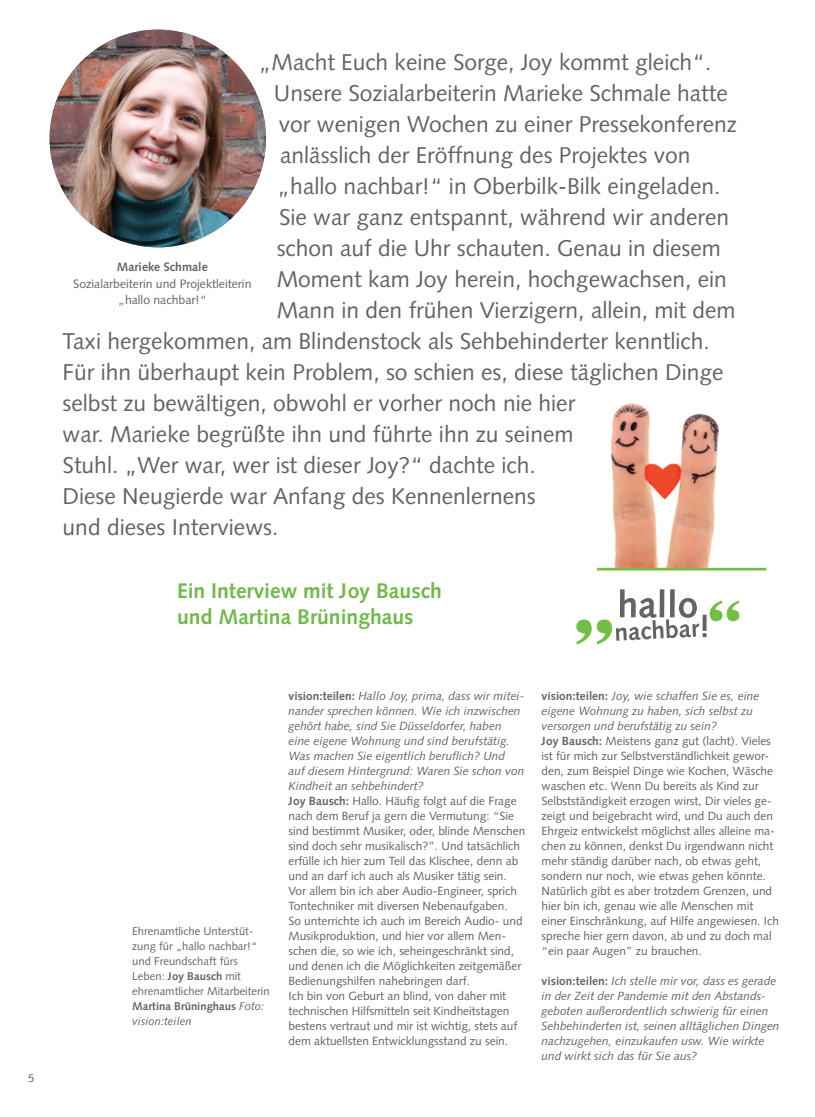
<style>
.page{position:relative;width:815px;height:1117px;background:#fff}
.page>*{position:absolute;margin:0;border:0;box-sizing:border-box;transform-origin:0 0}
.t1{font:22.88px "Syntax";color:#636366}
.t2{font:700 21.12px/26.5px "Syntax";color:#72b84b}
.t3{font:12.25px/16.8px "Syntax";color:#636366;text-align:center}
.t4{font:700 12.25px "Syntax";color:#636366}
.t5{font:11.88px/15px "Syntax";color:#636366}
.t6{font:italic 11.88px/15px "Syntax";color:#636366}
.t7{font:11.25px/15px "Syntax";color:#636366}
.s1{color:#fff}
.s2{font-weight:700}
.s3{font-style:italic}
.s4{font-weight:700;font-style:normal}
</style>
<div class="page">
<img style="left:50px;top:30px;width:216px;height:217px">
<svg style="left:576px;top:589px;width:163px;height:55px"></svg>
<hr style="left:597px;top:567px;width:169px;height:3px;background:#71bf44">
<img style="left:611px;top:403px;width:107px;height:165px">
<p class="t7" style="left:28px;top:1070px;width:8px">5</p>
<h1 class="t1" style="left:259px;top:48px;width:454px">„Macht Euch keine Sorge, Joy kommt gleich“.</h1>
<h1 class="t1" style="left:274px;top:79px;width:455px">Unsere Sozialarbeiterin Marieke Schmale hatte</h1>
<h1 class="t1" style="left:279px;top:110px;width:460px">vor wenigen Wochen zu einer Pressekonferenz</h1>
<h1 class="t1" style="left:280px;top:141px;width:412px">anlässlich der Eröffnung des Projektes von</h1>
<h1 class="t1" style="left:278px;top:172px;width:444px">„hallo nachbar!“ in Oberbilk-Bilk eingeladen.</h1>
<h1 class="t1" style="left:266px;top:203px;width:464px"><span class="s1">o</span>Sie war ganz entspannt, während wir anderen</h1>
<h1 class="t1" style="left:277px;top:234px;width:446px">schon auf die Uhr schauten. Genau in diesem</h1>
<h1 class="t1" style="left:277px;top:265px;width:452px">Moment kam Joy herein, hochgewachsen, ein</h1>
<h1 class="t1" style="left:277px;top:296px;width:460px">Mann in den frühen Vierzigern, allein, mit dem</h1>
<h1 class="t1" style="left:63px;top:327px;width:649px">Taxi hergekommen, am Blindenstock als Sehbehinderter kenntlich.</h1>
<h1 class="t1" style="left:63px;top:358px;width:662px">Für ihn überhaupt kein Problem, so schien es, diese täglichen Dinge</h1>
<h1 class="t1" style="left:63px;top:389px;width:514px">selbst zu bewältigen, obwohl er vorher noch nie hier</h1>
<h1 class="t1" style="left:63px;top:420px;width:512px">war. Marieke begrüßte ihn und führte ihn zu seinem</h1>
<h1 class="t1" style="left:63px;top:451px;width:475px">Stuhl. „Wer war, wer ist dieser Joy?“ dachte ich.</h1>
<h1 class="t1" style="left:63px;top:482px;width:475px">Diese Neugierde war Anfang des Kennenlernens</h1>
<h1 class="t1" style="left:63px;top:513px;width:217px">und dieses Interviews.</h1>
<p class="t4" style="left:117px;top:259px;width:92px">Marieke Schmale</p>
<p class="t3" style="left:73px;top:275px;width:180px">Sozialarbeiterin und Projektleiterin „hallo nachbar!“</p>
<h2 class="t2" style="left:177px;top:577px;width:266px">Ein Interview mit Joy Bausch und Martina Brüninghaus</h2>
<p class="t7" style="left:132px;top:923px;width:139px">Ehrenamtliche Unterstüt&shy;zung für „hallo nachbar!“ und Freundschaft fürs<br>Leben: <span class="s2">Joy Bausch</span> mit ehrenamtlicher Mitarbeiterin<br><span class="s2">Martina Brüninghaus</span> <span class="s3">Foto: vision:teilen</span></p>
<p class="t5" style="left:288px;top:688px;width:238px"><span class="s2">vision:teilen:</span> <span class="s3">Hallo Joy, prima, dass wir mitei&shy;nander sprechen können. Wie ich inzwischen gehört habe, sind Sie Düsseldorfer, haben eine eigene Wohnung und sind berufstätig.<br>Was machen Sie eigentlich beruflich? Und<br>auf diesem Hintergrund: Waren Sie schon von Kindheit an sehbehindert?<br></span><span class="s2">Joy Bausch:</span> Hallo. Häufig folgt auf die Frage nach dem Beruf ja gern die Vermutung: “Sie sind bestimmt Musiker, oder, blinde Menschen sind doch sehr musikalisch?”. Und tatsächlich erfülle ich hier zum Teil das Klischee, denn ab und an darf ich auch als Musiker tätig sein.<br>Vor allem bin ich aber Audio-Engineer, sprich Tontechniker mit diversen Nebenaufgaben.<br>So unterrichte ich auch im Bereich Audio- und Musikproduktion, und hier vor allem Men&shy;schen die, so wie ich, seheingeschränkt sind, und denen ich die Möglichkeiten zeitgemäßer Bedienungshilfen nahebringen darf.<br>Ich bin von Geburt an blind, von daher mit technischen Hilfsmitteln seit Kindheitstagen bestens vertraut und mir ist wichtig, stets auf dem aktuellsten Entwicklungsstand zu sein.</p>
<p class="t5" style="left:541px;top:688px;width:239px"><span class="s2">vision:teilen:</span> <span class="s3">Joy, wie schaffen Sie es, eine eigene Wohnung zu haben, sich selbst zu versorgen und berufstätig zu sein?<br></span><span class="s2">Joy Bausch:</span> Meistens ganz gut (lacht). Vieles ist für mich zur Selbstverständlichkeit gewor&shy;den, zum Beispiel Dinge wie Kochen, Wäsche waschen etc. Wenn Du bereits als Kind zur Selbstständigkeit erzogen wirst, Dir vieles ge&shy;zeigt und beigebracht wird, und Du auch den Ehrgeiz entwickelst möglichst alles alleine ma&shy;chen zu können, denkst Du irgendwann nicht mehr ständig darüber nach, ob etwas geht, sondern nur noch, wie etwas gehen könnte.<br>Natürlich gibt es aber trotzdem Grenzen, und hier bin ich, genau wie alle Menschen mit einer Einschränkung, auf Hilfe angewiesen. Ich spreche hier gern davon, ab und zu doch mal “ein paar Augen” zu brauchen.</p>
<p class="t6" style="left:541px;top:973px;width:240px"><span class="s4">vision:teilen:</span> Ich stelle mir vor, dass es gerade in der Zeit der Pandemie mit den Abstands&shy;geboten außerordentlich schwierig für einen Sehbehinderten ist, seinen alltäglichen Dingen nachzugehen, einzukaufen usw. Wie wirkte und wirkt sich das für Sie aus?</p>
</div>
